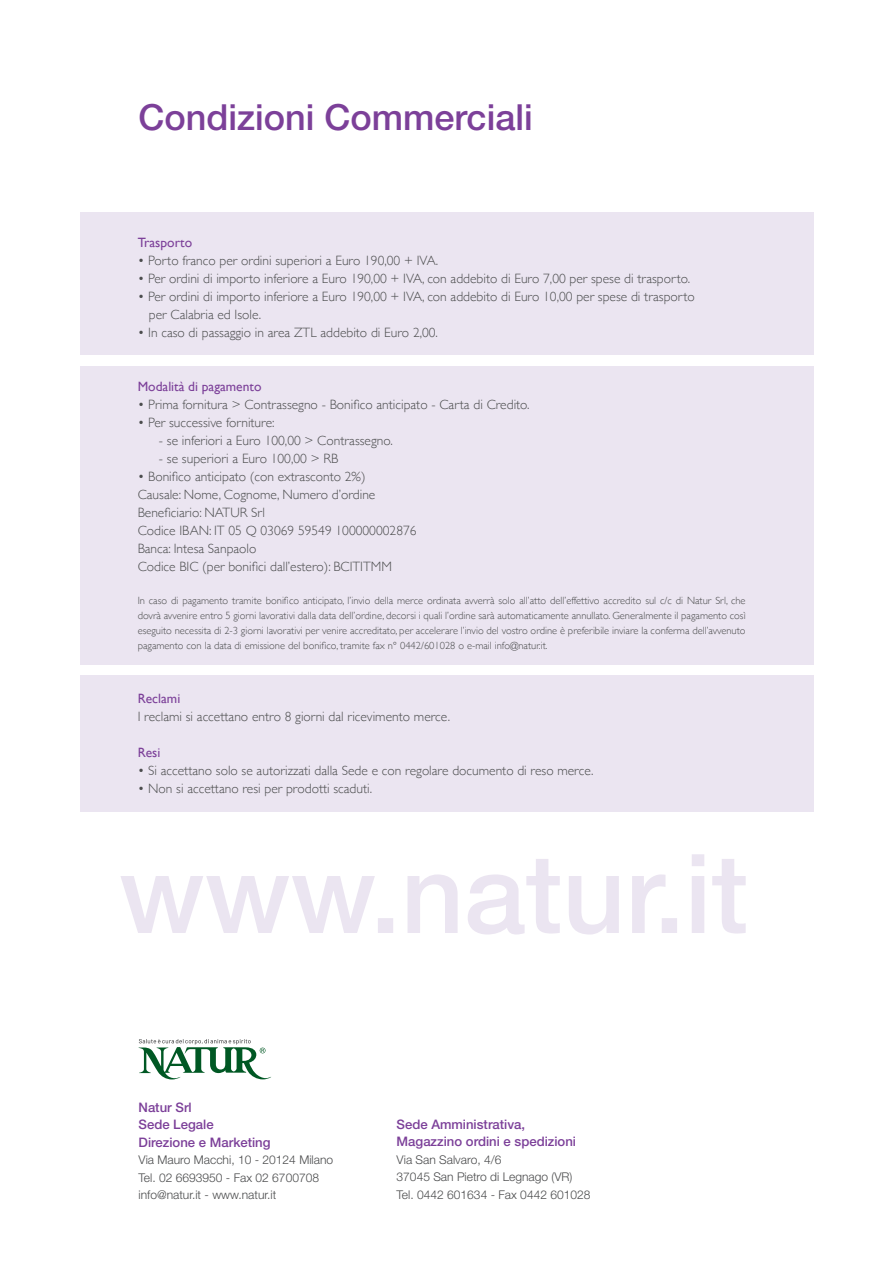
<style>
.page{position:relative;width:893px;height:1263px;background:#fff}
.page>*{position:absolute;margin:0;border:0;box-sizing:border-box;transform-origin:0 0}
.t1{font:500 36px "Helvetica Neue LT Std";color:#7c4099}
.t2{font:300 13.5px "Gill Sans";color:#4b4c4d}
.t3{font:13.5px "Gill Sans";color:#7c4099}
.t4{font:500 13.05px "Helvetica Neue LT Std";color:#7c4099}
.t5{font:300 12px "Helvetica Neue LT Std";color:#4b4c4d}
.t6{font:300 10.5px/15px "Gill Sans";color:#4b4c4d;text-align:justify}
</style>
<div class="page">
<svg style="left:121px;top:854px;width:625px;height:80px"></svg>
<div style="left:80px;top:212px;width:733px;height:143px;background:#ebe5f1"></div>
<div style="left:80px;top:366px;width:733px;height:298px;background:#ebe5f1"></div>
<div style="left:80px;top:675px;width:733px;height:137px;background:#ebe5f1"></div>
<svg style="left:139px;top:1039px;width:132px;height:40px"></svg>
<p class="t1" style="left:139px;top:96px;width:396px">Condizioni Commerciali</p>
<p class="t3" style="left:138px;top:235px;width:56px">Trasporto</p>
<p class="t2" style="left:138px;top:250px;width:302px">• Porto franco per ordini superiori a Euro 190,00 + IVA.</p>
<p class="t2" style="left:138px;top:268px;width:554px">• Per ordini di importo inferiore a Euro 190,00 + IVA, con addebito di Euro 7,00 per spese di trasporto.</p>
<p class="t2" style="left:138px;top:286px;width:559px">• Per ordini di importo inferiore a Euro 190,00 + IVA, con addebito di Euro 10,00 per spese di trasporto</p>
<p class="t2" style="left:149px;top:304px;width:114px">per Calabria ed Isole.</p>
<p class="t2" style="left:138px;top:322px;width:302px">• In caso di passaggio in area ZTL addebito di Euro 2,00.</p>
<p class="t3" style="left:138px;top:379px;width:125px">Modalità di pagamento</p>
<p class="t2" style="left:138px;top:394px;width:393px">• Prima fornitura &gt; Contrassegno - Bonifico anticipato - Carta di Credito.</p>
<p class="t2" style="left:138px;top:412px;width:138px">• Per successive forniture:</p>
<p class="t2" style="left:159px;top:430px;width:235px">- se inferiori a Euro 100,00 &gt; Contrassegno.</p>
<p class="t2" style="left:159px;top:448px;width:181px">- se superiori a Euro 100,00 &gt; RB</p>
<p class="t2" style="left:138px;top:466px;width:229px">• Bonifico anticipato (con extrasconto 2%)</p>
<p class="t2" style="left:138px;top:484px;width:239px">Causale: Nome, Cognome, Numero d’ordine</p>
<p class="t2" style="left:138px;top:502px;width:129px">Beneficiario: NATUR Srl</p>
<p class="t2" style="left:138px;top:520px;width:280px">Codice IBAN: IT 05 Q 03069 59549 100000002876</p>
<p class="t2" style="left:138px;top:538px;width:120px">Banca: Intesa Sanpaolo</p>
<p class="t2" style="left:138px;top:556px;width:256px">Codice BIC (per bonifici dall’estero): BCITITMM</p>
<p class="t6" style="left:138px;top:593px;width:609px">In caso di pagamento tramite bonifico anticipato, l’invio della merce ordinata avverrà solo all’atto dell’effettivo accredito sul c/c di Natur Srl, che dovrà avvenire entro 5 giorni lavorativi dalla data dell’ordine, decorsi i quali l’ordine sarà automaticamente annullato. Generalmente il pagamento così eseguito necessita di 2-3 giorni lavorativi per venire accreditato, per accelerare l’invio del vostro ordine è preferibile inviare la conferma dell’avvenuto pagamento con la data di emissione del bonifico, tramite fax n° 0442/601028 o e-mail info@natur.it.</p>
<p class="t3" style="left:138px;top:691px;width:44px">Reclami</p>
<p class="t2" style="left:138px;top:706px;width:314px">I reclami si accettano entro 8 giorni dal ricevimento merce.</p>
<p class="t3" style="left:138px;top:745px;width:24px">Resi</p>
<p class="t2" style="left:138px;top:760px;width:457px">• Si accettano solo se autorizzati dalla Sede e con regolare documento di reso merce.</p>
<p class="t2" style="left:138px;top:778px;width:236px">• Non si accettano resi per prodotti scaduti.</p>
<p class="t4" style="left:139px;top:1099px;width:55px">Natur Srl</p>
<p class="t4" style="left:139px;top:1117px;width:77px">Sede Legale</p>
<p class="t4" style="left:139px;top:1134px;width:134px">Direzione e Marketing</p>
<p class="t5" style="left:139px;top:1152px;width:196px">Via Mauro Macchi, 10 - 20124 Milano</p>
<p class="t5" style="left:139px;top:1170px;width:182px">Tel. 02 6693950 - Fax 02 6700708</p>
<p class="t5" style="left:139px;top:1187px;width:139px">info@natur.it - www.natur.it</p>
<p class="t4" style="left:397px;top:1116px;width:130px">Sede Amministrativa,</p>
<p class="t4" style="left:397px;top:1134px;width:181px">Magazzino ordini e spedizioni</p>
<p class="t5" style="left:397px;top:1152px;width:106px">Via San Salvaro, 4/6</p>
<p class="t5" style="left:397px;top:1169px;width:177px">37045 San Pietro di Legnago (VR)</p>
<p class="t5" style="left:397px;top:1187px;width:195px">Tel. 0442 601634 - Fax 0442 601028</p>
</div>
